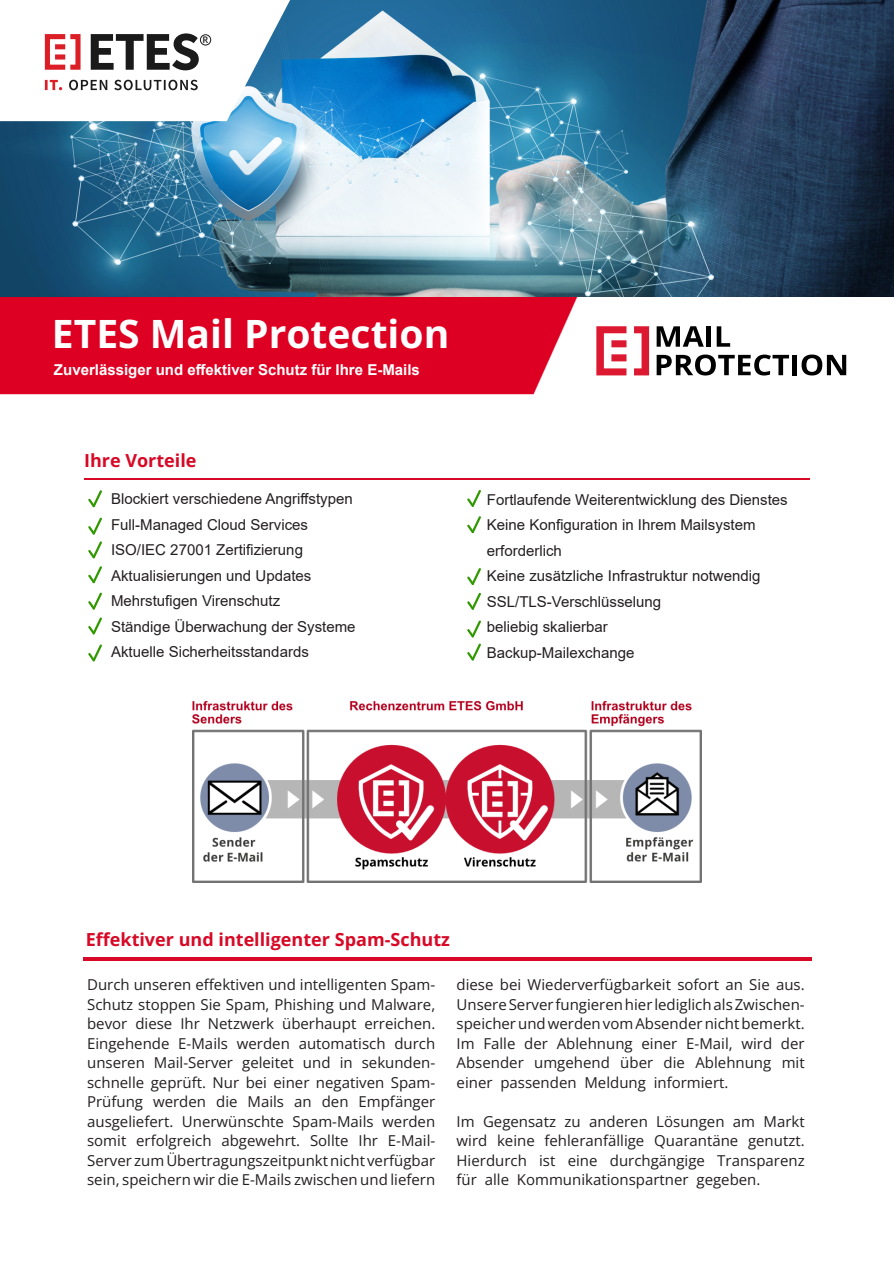
<style>
.page{position:relative;width:894px;height:1263px;background:#fff}
.page>*{position:absolute;margin:0;border:0;box-sizing:border-box;transform-origin:0 0}
.t1{font:700 39px "Open Sans";color:#fff}
.t2{font:700 18px "Open Sans";color:#d70926}
.t3{font:15px/19.5px "Open Sans";color:#231f20;text-align:justify}
.t4{font:15px/25.5px "Arial";color:#231f20}
.t5{font:700 15px "Arial";color:#fff}
.t6{font:600 9px "Open Sans";color:#1a1a1a}
</style>
<div class="page">
<svg style="left:596px;top:326px;width:52px;height:49px"></svg>
<svg style="left:656px;top:326px;width:47px;height:21px"></svg>
<div style="left:706px;top:326px;width:5px;height:21px;background:#000"></div>
<svg style="left:716px;top:326px;width:13px;height:21px"></svg>
<svg style="left:656px;top:355px;width:132px;height:20px"></svg>
<hr style="left:792px;top:355px;width:4px;height:20px;background:#000">
<svg style="left:801px;top:355px;width:44px;height:20px"></svg>
<div style="left:0;top:297px;width:577px;height:97px;background:#d02"></div>
<hr style="left:83px;top:957px;width:728px;height:3px;background:#d70926">
<img style="left:0;top:0;width:893px;height:297px">
<svg style="left:0;top:0;width:290px;height:121px"></svg>
<div style="left:200px;top:34px;width:11px;height:12px;border:1px solid #1a1a1a;border-radius:50%"></div>
<svg style="left:88px;top:490px;width:14px;height:17px"></svg>
<svg style="left:88px;top:541px;width:14px;height:17px"></svg>
<svg style="left:88px;top:566px;width:14px;height:17px"></svg>
<svg style="left:88px;top:517px;width:14px;height:18px"></svg>
<svg style="left:88px;top:592px;width:14px;height:18px"></svg>
<svg style="left:88px;top:617px;width:14px;height:18px"></svg>
<svg style="left:88px;top:644px;width:14px;height:18px"></svg>
<svg style="left:467px;top:490px;width:14px;height:17px"></svg>
<svg style="left:467px;top:516px;width:14px;height:17px"></svg>
<svg style="left:467px;top:568px;width:14px;height:17px"></svg>
<svg style="left:467px;top:620px;width:14px;height:41px"></svg>
<svg style="left:467px;top:593px;width:14px;height:17px"></svg>
<hr style="left:84px;top:478px;width:725px;height:2px;background:#d70926">
<img style="left:193px;top:701px;width:508px;height:182px">
<p class="t6" style="left:202px;top:34px;width:7px">R</p>
<h1 class="t1" style="left:52px;top:306px;width:399px">ETES Mail Protection</h1>
<p class="t5" style="left:54px;top:365px;width:367px">Zuverlässiger und effektiver Schutz für Ihre E-Mails</p>
<p class="t2" style="left:84px;top:448px;width:114px">Ihre Vorteile</p>
<p class="t4" style="left:111px;top:488px;width:246px">Blockiert verschiedene Angriffstypen<br>Full-Managed Cloud Services<br>ISO/IEC 27001 Zertifizierung<br>Aktualisierungen und Updates<br>Mehrstufigen Virenschutz<br>Ständige Überwachung der Systeme<br>Aktuelle Sicherheitsstandards</p>
<p class="t4" style="left:486px;top:488px;width:302px">Fortlaufende Weiterentwicklung des Dienstes<br>Keine Konfiguration in Ihrem Mailsystem erforderlich<br>Keine zusätzliche Infrastruktur notwendig<br>SSL/TLS-Verschlüsselung<br>beliebig skalierbar<br>Backup-Mailexchange</p>
<p class="t2" style="left:86px;top:927px;width:365px">Effektiver und intelligenter Spam-Schutz</p>
<p class="t3" style="left:87px;top:975px;width:349px">Durch unseren effektiven und intelligenten Spam-Schutz stoppen Sie Spam, Phishing und Malware, bevor diese Ihr Netzwerk überhaupt erreichen.<br>Eingehende E-Mails werden automatisch durch unseren Mail-Server geleitet und in sekunden&shy;schnelle geprüft. Nur bei einer negativen Spam-Prüfung werden die Mails an den Empfänger ausgeliefert. Unerwünschte Spam-Mails werden somit erfolgreich abgewehrt. Sollte Ihr E-Mail-Server zum Übertragungszeitpunkt nicht verfügbar sein, speichern wir die E-Mails zwischen und liefern</p>
<p class="t3" style="left:456px;top:975px;width:349px">diese bei Wiederverfügbarkeit sofort an Sie aus.<br>Unsere Server fungieren hierlediglich als Zwischen&shy;speicher und werden vom Absender nicht bemerkt.<br>Im Falle der Ablehnung einer E-Mail, wird der Absender umgehend über die Ablehnung mit einer passenden Meldung informiert.</p>
<p class="t3" style="left:456px;top:1111px;width:349px">Im Gegensatz zu anderen Lösungen am Markt wird keine fehleranfällige Quarantäne genutzt.<br>Hierdurch ist eine durchgängige Transparenz für alle Kommunikationspartner gegeben.</p>
</div>
